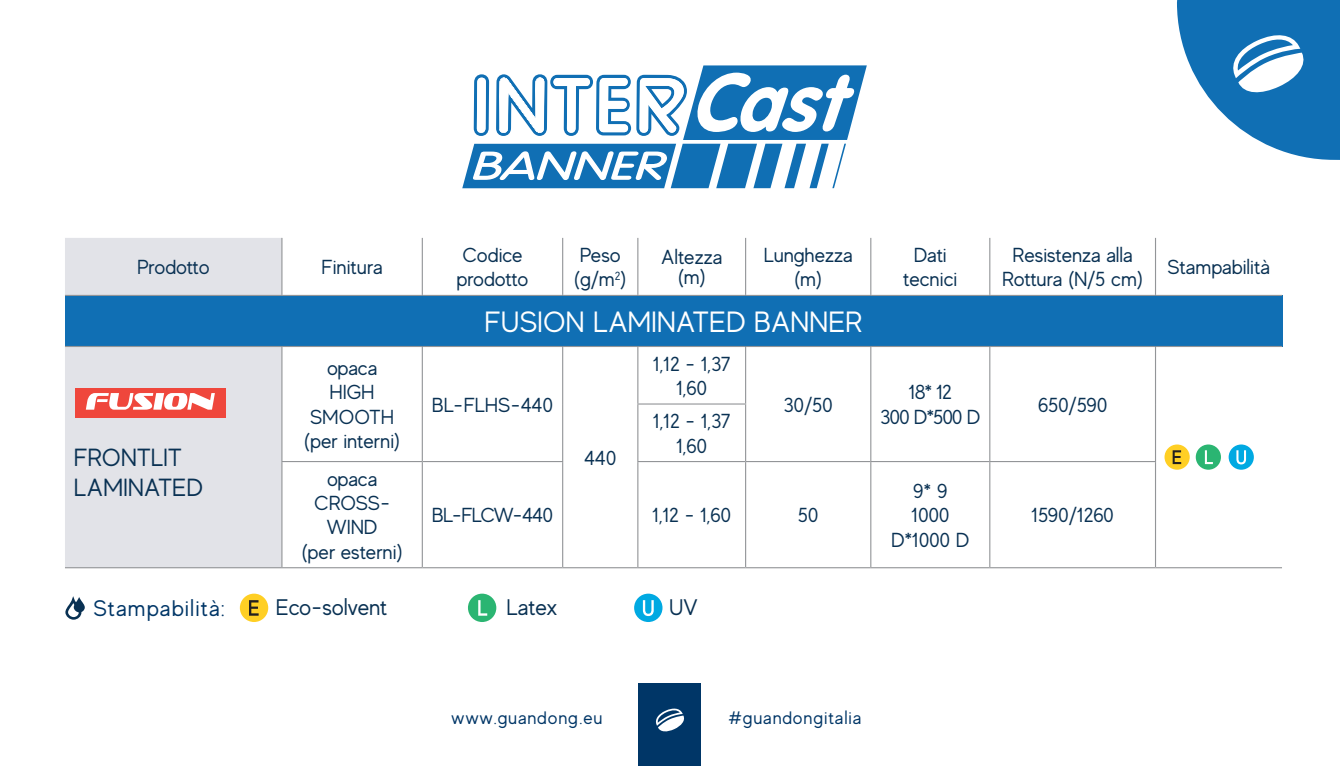
<style>
.page{position:relative;width:1340px;height:766px;background:#fff}
.page>*{position:absolute;margin:0;border:0;box-sizing:border-box;transform-origin:0 0}
.t1{font:29.25px "MADE Evolve Sans";color:#fff}
.t2{font:24.75px "MADE Evolve Sans";color:#093153}
.t3{font:22.5px "MADE Evolve Sans";letter-spacing:-.01em;color:#093153}
.t4{font:22.5px "MADE Evolve Sans";letter-spacing:.05em;color:#003667}
.t5{font:20.25px/24.3px "MADE Evolve Sans";letter-spacing:-.01em;color:#093153;text-align:center}
.t6{font:20.25px "MADE Evolve Sans";letter-spacing:-.045em;color:#093153}
.t7{font:18px "MADE Evolve Sans";letter-spacing:.05em;color:#003667}
</style>
<div class="page">
<svg style="left:65px;top:596px;width:20px;height:23px"></svg>
<div style="left:240px;top:593px;width:28px;height:29px;background:#ffcf24;border-radius:50%"></div>
<svg style="left:249px;top:600px;width:10px;height:15px"></svg>
<div style="left:468px;top:593px;width:28px;height:29px;background:#2bb572;border-radius:50%"></div>
<svg style="left:478px;top:600px;width:9px;height:15px"></svg>
<div style="left:634px;top:593px;width:28px;height:29px;background:#00a9e2;border-radius:50%"></div>
<svg style="left:643px;top:600px;width:10px;height:16px"></svg>
<div style="left:638px;top:683px;width:63px;height:82px;background:#003667"></div>
<svg style="left:656px;top:708px;width:28px;height:24px"></svg>
<svg style="left:1177px;top:0;width:162px;height:160px"></svg>
<svg style="left:462px;top:65px;width:404px;height:123px"></svg>
<div style="left:65px;top:238px;width:216px;height:329px;background:#e2e3e8"></div>
<div style="left:65px;top:295px;width:1216px;height:51px;background:#106fb4"></div>
<hr style="left:281px;top:238px;width:1px;height:57px;background:#939598">
<hr style="left:422px;top:238px;width:1px;height:57px;background:#939598">
<hr style="left:562px;top:238px;width:1px;height:57px;background:#939598">
<hr style="left:637px;top:238px;width:1px;height:57px;background:#939598">
<hr style="left:745px;top:238px;width:1px;height:57px;background:#939598">
<hr style="left:870px;top:238px;width:1px;height:57px;background:#939598">
<hr style="left:989px;top:238px;width:1px;height:57px;background:#939598">
<hr style="left:1154px;top:238px;width:2px;height:57px;background:#939598">
<hr style="left:281px;top:347px;width:1px;height:57px;background:#939598">
<hr style="left:422px;top:347px;width:1px;height:57px;background:#939598">
<hr style="left:562px;top:347px;width:1px;height:57px;background:#939598">
<hr style="left:637px;top:347px;width:1px;height:56px;background:#939598">
<hr style="left:745px;top:347px;width:1px;height:56px;background:#939598">
<hr style="left:870px;top:347px;width:1px;height:57px;background:#939598">
<hr style="left:281px;top:404px;width:1px;height:57px;background:#939598">
<hr style="left:422px;top:404px;width:1px;height:57px;background:#939598">
<hr style="left:562px;top:404px;width:1px;height:57px;background:#939598">
<hr style="left:637px;top:404px;width:1px;height:57px;background:#939598">
<hr style="left:745px;top:404px;width:1px;height:57px;background:#939598">
<hr style="left:870px;top:404px;width:1px;height:57px;background:#939598">
<hr style="left:281px;top:462px;width:1px;height:105px;background:#939598">
<hr style="left:422px;top:462px;width:1px;height:105px;background:#939598">
<hr style="left:562px;top:462px;width:1px;height:105px;background:#939598">
<hr style="left:637px;top:462px;width:1px;height:105px;background:#939598">
<hr style="left:745px;top:462px;width:1px;height:105px;background:#939598">
<hr style="left:870px;top:462px;width:1px;height:105px;background:#939598">
<hr style="left:989px;top:347px;width:1px;height:57px;background:#939598">
<hr style="left:1154px;top:347px;width:2px;height:57px;background:#939598">
<hr style="left:989px;top:404px;width:1px;height:57px;background:#939598">
<hr style="left:1154px;top:404px;width:2px;height:57px;background:#939598">
<hr style="left:989px;top:462px;width:1px;height:105px;background:#939598">
<hr style="left:1154px;top:462px;width:2px;height:105px;background:#939598">
<hr style="left:65px;top:295px;width:217px;height:1px;background:#939598">
<hr style="left:65px;top:346px;width:217px;height:1px;background:#939598">
<hr style="left:65px;top:567px;width:217px;height:1px;background:#939598">
<hr style="left:282px;top:295px;width:140px;height:1px;background:#939598">
<hr style="left:422px;top:295px;width:140px;height:1px;background:#939598">
<hr style="left:562px;top:295px;width:76px;height:1px;background:#939598">
<hr style="left:282px;top:346px;width:140px;height:1px;background:#939598">
<hr style="left:422px;top:346px;width:140px;height:1px;background:#939598">
<hr style="left:562px;top:346px;width:76px;height:1px;background:#939598">
<hr style="left:281px;top:461px;width:141px;height:1px;background:#939598">
<hr style="left:422px;top:461px;width:141px;height:1px;background:#939598">
<hr style="left:282px;top:567px;width:140px;height:1px;background:#939598">
<hr style="left:422px;top:567px;width:140px;height:1px;background:#939598">
<hr style="left:562px;top:567px;width:76px;height:1px;background:#939598">
<hr style="left:638px;top:295px;width:107px;height:1px;background:#939598">
<hr style="left:745px;top:295px;width:125px;height:1px;background:#939598">
<hr style="left:870px;top:295px;width:119px;height:1px;background:#939598">
<hr style="left:989px;top:295px;width:166px;height:1px;background:#939598">
<hr style="left:638px;top:346px;width:107px;height:1px;background:#939598">
<hr style="left:745px;top:346px;width:125px;height:1px;background:#939598">
<hr style="left:870px;top:346px;width:119px;height:1px;background:#939598">
<hr style="left:989px;top:346px;width:166px;height:1px;background:#939598">
<hr style="left:637px;top:403px;width:109px;height:1px;background:#939598">
<hr style="left:637px;top:461px;width:108px;height:1px;background:#939598">
<hr style="left:745px;top:461px;width:125px;height:1px;background:#939598">
<hr style="left:870px;top:461px;width:119px;height:1px;background:#939598">
<hr style="left:989px;top:461px;width:167px;height:1px;background:#939598">
<hr style="left:638px;top:567px;width:107px;height:1px;background:#939598">
<hr style="left:745px;top:567px;width:125px;height:1px;background:#939598">
<hr style="left:870px;top:567px;width:119px;height:1px;background:#939598">
<hr style="left:989px;top:567px;width:166px;height:1px;background:#939598">
<hr style="left:1155px;top:295px;width:126px;height:1px;background:#939598">
<hr style="left:1155px;top:346px;width:126px;height:1px;background:#939598">
<hr style="left:1155px;top:567px;width:126px;height:1px;background:#939598">
<div style="left:1164px;top:444px;width:25px;height:25px;background:#ffcf24;border-radius:50%"></div>
<svg style="left:1172px;top:450px;width:9px;height:14px"></svg>
<div style="left:1195px;top:444px;width:25px;height:25px;background:#2bb572;border-radius:50%"></div>
<svg style="left:1204px;top:450px;width:8px;height:14px"></svg>
<div style="left:1228px;top:444px;width:25px;height:25px;background:#00a9e2;border-radius:50%"></div>
<svg style="left:1236px;top:450px;width:9px;height:14px"></svg>
<div style="left:75px;top:388px;width:151px;height:29px;background:#ef473c"></div>
<svg style="left:86px;top:393px;width:129px;height:16px"></svg>
<p class="t5" style="left:137px;top:254px;width:74px">Prodotto</p>
<p class="t5" style="left:322px;top:254px;width:62px">Finitura</p>
<p class="t2" style="left:74px;top:442px;width:109px">FRONTLIT</p>
<p class="t2" style="left:74px;top:472px;width:131px">LAMINATED</p>
<p class="t5" style="left:327px;top:355px;width:52px">opaca</p>
<p class="t5" style="left:329px;top:379px;width:47px">HIGH</p>
<p class="t5" style="left:310px;top:404px;width:85px">SMOOTH</p>
<p class="t5" style="left:304px;top:428px;width:98px">(per interni)</p>
<p class="t5" style="left:327px;top:466px;width:52px">opaca</p>
<p class="t5" style="left:314px;top:490px;width:77px">CROSS-<br>WIND</p>
<p class="t5" style="left:301px;top:539px;width:103px">(per esterni)</p>
<p class="t5" style="left:462px;top:242px;width:62px">Codice</p>
<p class="t5" style="left:456px;top:266px;width:74px">prodotto</p>
<p class="t5" style="left:580px;top:242px;width:42px">Peso</p>
<p class="t5" style="left:574px;top:266px;width:54px">(g/m<sup>2</sup>)</p>
<p class="t5" style="left:661px;top:246px;width:62px;line-height:20.2px">Altezza (m)</p>
<p class="t5" style="left:763px;top:242px;width:90px">Lunghezza</p>
<p class="t5" style="left:794px;top:266px;width:30px">(m)</p>
<p class="t1" style="left:484px;top:303px;width:379px">FUSION LAMINATED BANNER</p>
<p class="t5" style="left:431px;top:392px;width:123px">BL-FLHS-440</p>
<p class="t5" style="left:584px;top:445px;width:34px">440</p>
<p class="t5" style="left:653px;top:351px;width:79px">1,12 - 1,37<br>1,60</p>
<p class="t5" style="left:653px;top:408px;width:79px">1,12 - 1,37</p>
<p class="t5" style="left:676px;top:432px;width:33px">1,60</p>
<p class="t5" style="left:783px;top:392px;width:51px">30/50</p>
<p class="t6" style="left:432px;top:502px;width:123px">BL-FLCW-440</p>
<p class="t5" style="left:652px;top:502px;width:81px">1,12 - 1,60</p>
<p class="t5" style="left:797px;top:502px;width:22px">50</p>
<p class="t4" style="left:93px;top:594px;width:134px">Stampabilità:</p>
<p class="t3" style="left:276px;top:593px;width:113px">Eco-solvent</p>
<p class="t3" style="left:506px;top:593px;width:52px">Latex</p>
<p class="t3" style="left:669px;top:593px;width:30px">UV</p>
<p class="t5" style="left:913px;top:242px;width:35px">Dati</p>
<p class="t5" style="left:903px;top:266px;width:56px">tecnici</p>
<p class="t5" style="left:1012px;top:242px;width:122px">Resistenza alla</p>
<p class="t5" style="left:1002px;top:266px;width:142px">Rottura (N/5 cm)</p>
<p class="t5" style="left:908px;top:379px;width:45px">18* 12</p>
<p class="t5" style="left:880px;top:404px;width:102px">300 D*500 D</p>
<p class="t5" style="left:1037px;top:392px;width:71px">650/590</p>
<p class="t5" style="left:913px;top:478px;width:36px">9* 9</p>
<p class="t5" style="left:891px;top:502px;width:80px">1000<br>D*1000 D</p>
<p class="t5" style="left:1031px;top:502px;width:84px">1590/1260</p>
<p class="t5" style="left:1167px;top:254px;width:104px">Stampabilità</p>
<p class="t7" style="left:451px;top:706px;width:152px">www.guandong.eu</p>
<p class="t7" style="left:728px;top:706px;width:134px">#guandongitalia</p>
</div>
